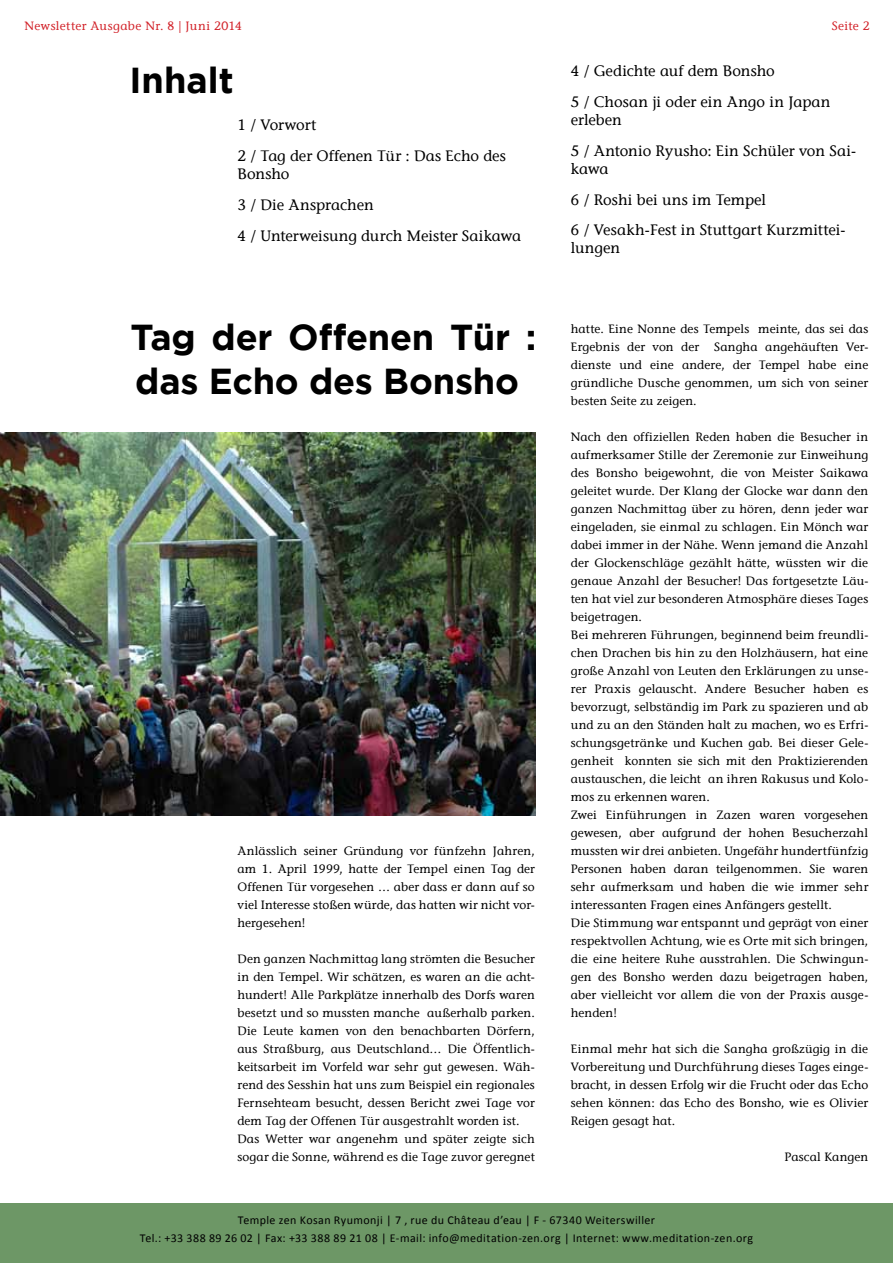
<style>
.page{position:relative;width:893px;height:1263px;background:#fff}
.page>*{position:absolute;margin:0;border:0;box-sizing:border-box;transform-origin:0 0}
.t1{font:700 36px/43.2px "Gotham";letter-spacing:-.005em;color:#000}
.t2{font:15px/30.8px "Stone Informal LT";letter-spacing:.005em;color:#000}
.t3{font:12px/18px "Stone Informal LT";letter-spacing:.01em;color:#000;text-align:justify}
.t4{font:12px/18px "Calibri";letter-spacing:.035em;color:#000;text-align:center}
.t5{font:12px "Stone Informal LT";letter-spacing:.03em;color:#d2232a}
</style>
<div class="page">
<div style="left:0;top:1203px;width:893px;height:60px;background:#6d9766"></div>
<img style="left:0;top:432px;width:536px;height:383px">
<p class="t5" style="left:25px;top:19px;width:219px">Newsletter Ausgabe Nr. 8 | Juni 2014</p>
<h1 class="t1" style="left:129px;top:58px;width:106px">Inhalt</h1>
<p class="t2" style="left:237px;top:110px;width:270px">1 / Vorwort<br>2 / Tag der Offenen Tür : Das Echo des</p>
<p class="t2" style="left:237px;top:159px;width:285px">Bonsho<br>3 / Die Ansprachen<br>4 / Unterweisung durch Meister Saikawa</p>
<h1 class="t1" style="left:130px;top:315px;width:408px">Tag der Offenen Tür : das Echo des Bonsho</h1>
<p class="t3" style="left:237px;top:842px;width:299px">Anlässlich seiner Gründung vor fünfzehn Jahren, am 1. April 1999, hatte der Tempel einen Tag der Offenen Tür vorgesehen … aber dass er dann auf so viel Interesse stoßen würde, das hatten wir nicht vor&shy;hergesehen!</p>
<p class="t3" style="left:237px;top:950px;width:299px;text-align:left">Den ganzen Nachmittag lang strömten die Besucher in den Tempel. Wir schätzen, es waren an die acht&shy;hundert! Alle Parkplätze innerhalb des Dorfs waren besetzt und so mussten manche außerhalb parken.<br>Die Leute kamen von den benachbarten Dörfern, aus Straßburg, aus Deutschland… Die Öffentlich&shy;keitsarbeit im Vorfeld war sehr gut gewesen. Wäh&shy;rend des Sesshin hat uns zum Beispiel ein regionales Fernsehteam besucht, dessen Bericht zwei Tage vor dem Tag der Offenen Tür ausgestrahlt worden ist.<br>Das Wetter war angenehm und später zeigte sich sogar die Sonne, während es die Tage zuvor geregnet</p>
<p class="t5" style="left:832px;top:19px;width:39px">Seite 2</p>
<p class="t2" style="left:571px;top:56px;width:261px">4 / Gedichte auf dem Bonsho<br>5 / Chosan ji oder ein Ango in Japan</p>
<p class="t2" style="left:571px;top:105px;width:287px">erleben<br>5 / Antonio Ryusho: Ein Schüler von Sai-</p>
<p class="t2" style="left:571px;top:153px;width:276px">kawa<br>6 / Roshi bei uns im Tempel<br>6 / Vesakh-Fest in Stuttgart Kurzmittei-</p>
<p class="t2" style="left:571px;top:233px;width:51px">lungen</p>
<p class="t3" style="left:571px;top:320px;width:299px">hatte. Eine Nonne des Tempels meinte, das sei das<br>Ergebnis der von der</p>
<p class="t3" style="left:571px;top:338px;width:299px;text-indent:143px">Sangha angehäuften Ver&shy;dienste und eine andere, der Tempel habe eine gründliche Dusche genommen, um sich von seiner besten Seite zu zeigen.</p>
<p class="t3" style="left:571px;top:428px;width:299px;text-align:left">Nach den offiziellen Reden haben die Besucher in aufmerksamer Stille der Zeremonie zur Einweihung des Bonsho beigewohnt, die von Meister Saikawa geleitet wurde. Der Klang der Glocke war dann den ganzen Nachmittag über zu hören, denn jeder war eingeladen, sie einmal zu schlagen. Ein Mönch war dabei immer in der Nähe. Wenn jemand die Anzahl der Glockenschläge gezählt hätte, wüssten wir die genaue Anzahl der Besucher! Das fortgesetzte Läu&shy;ten hat viel zur besonderen Atmosphäre dieses Tages beigetragen.<br>Bei mehreren Führungen, beginnend beim freundli&shy;chen Drachen bis hin zu den Holzhäusern, hat eine große Anzahl von Leuten den Erklärungen zu unse&shy;rer Praxis gelauscht. Andere Besucher haben es bevorzugt, selbständig im Park zu spazieren und ab und zu an den Ständen halt zu machen, wo es Erfri&shy;schungsgetränke und Kuchen gab. Bei dieser Gele&shy;genheit konnten sie sich mit den Praktizierenden austauschen, die leicht an ihren Rakusus und Kolo&shy;mos zu erkennen waren.<br>Zwei Einführungen in Zazen waren vorgesehen gewesen, aber aufgrund der hohen Besucherzahl mussten wir drei anbieten. Ungefähr hundertfünfzig Personen haben daran teilgenommen. Sie waren sehr aufmerksam und haben die wie immer sehr interessanten Fragen eines Anfängers gestellt.<br>Die Stimmung war entspannt und geprägt von einer respektvollen Achtung, wie es Orte mit sich bringen, die eine heitere Ruhe ausstrahlen. Die Schwingun&shy;gen des Bonsho werden dazu beigetragen haben, aber vielleicht vor allem die von der Praxis ausge&shy;henden!</p>
<p class="t3" style="left:571px;top:1040px;width:299px">Einmal mehr hat sich die Sangha großzügig in die Vorbereitung und Durchführung dieses Tages einge&shy;bracht, in dessen Erfolg wir die Frucht oder das Echo sehen können: das Echo des Bonsho, wie es Olivier Reigen gesagt hat.</p>
<p class="t3" style="left:784px;top:1148px;width:85px">Pascal Kangen</p>
<p class="t4" style="left:140px;top:1211px;width:615px">Temple zen Kosan Ryumonji | 7 , rue du Château d’eau | F - 67340 Weiterswiller<br>Tel.: +33 388 89 26 02 | Fax: +33 388 89 21 08 | E-mail: info@meditation-zen.org | Internet: www.meditation-zen.org</p>
</div>
